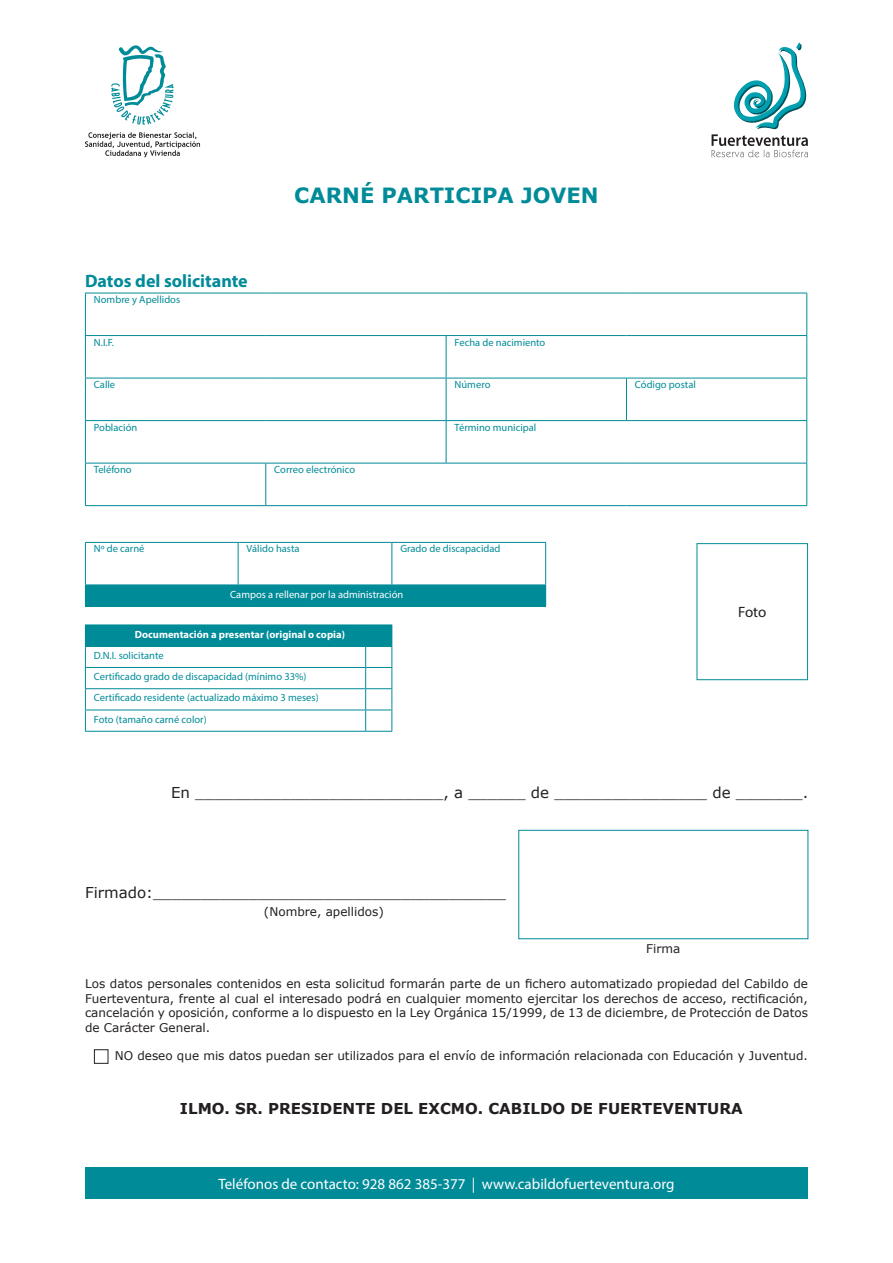
<style>
.page{position:relative;width:893px;height:1263px;background:#fff}
.page>*{position:absolute;margin:0;border:0;box-sizing:border-box;transform-origin:0 0}
.t1{font:700 21px "Verdana";color:#008b98}
.t2{font:700 18px "Myriad Pro";color:#008b98}
.t3{font:15px "Verdana";color:#231f20}
.t4{font:15px "Myriad Pro";color:#fff}
.t5{font:700 15px "Verdana";color:#231f20}
.t6{font:15px "Myriad Pro";color:#231f20}
.t7{font:12px/14.4px "Verdana";color:#231f20;text-align:justify}
.t8{font:10.5px/21.3px "Myriad Pro";color:#008b98}
.t9{font:700 10.5px "Myriad Pro";color:#fff}
.t10{font:10.5px "Myriad Pro";color:#fff}
</style>
<div class="page">
<hr style="left:85px;top:293px;width:181px;height:1px;background:#008b98">
<hr style="left:85px;top:293px;width:1px;height:42px;background:#008b98">
<hr style="left:266px;top:293px;width:180px;height:1px;background:#008b98">
<hr style="left:446px;top:293px;width:180px;height:1px;background:#008b98">
<hr style="left:626px;top:293px;width:181px;height:1px;background:#008b98">
<hr style="left:806px;top:293px;width:1px;height:42px;background:#008b98">
<hr style="left:85px;top:335px;width:181px;height:1px;background:#008b98">
<hr style="left:85px;top:336px;width:1px;height:42px;background:#008b98">
<hr style="left:266px;top:335px;width:180px;height:1px;background:#008b98">
<hr style="left:446px;top:335px;width:180px;height:1px;background:#008b98">
<hr style="left:446px;top:336px;width:1px;height:42px;background:#008b98">
<hr style="left:626px;top:335px;width:181px;height:1px;background:#008b98">
<hr style="left:806px;top:336px;width:1px;height:42px;background:#008b98">
<hr style="left:85px;top:378px;width:181px;height:1px;background:#008b98">
<hr style="left:85px;top:378px;width:1px;height:42px;background:#008b98">
<hr style="left:266px;top:378px;width:180px;height:1px;background:#008b98">
<hr style="left:446px;top:378px;width:180px;height:1px;background:#008b98">
<hr style="left:446px;top:378px;width:1px;height:42px;background:#008b98">
<hr style="left:626px;top:378px;width:181px;height:1px;background:#008b98">
<hr style="left:626px;top:378px;width:1px;height:42px;background:#008b98">
<hr style="left:806px;top:378px;width:1px;height:42px;background:#008b98">
<hr style="left:85px;top:420px;width:181px;height:1px;background:#008b98">
<hr style="left:85px;top:421px;width:1px;height:42px;background:#008b98">
<hr style="left:266px;top:420px;width:180px;height:1px;background:#008b98">
<hr style="left:446px;top:420px;width:180px;height:1px;background:#008b98">
<hr style="left:446px;top:421px;width:1px;height:42px;background:#008b98">
<hr style="left:626px;top:420px;width:181px;height:1px;background:#008b98">
<hr style="left:806px;top:421px;width:1px;height:42px;background:#008b98">
<hr style="left:85px;top:463px;width:181px;height:1px;background:#008b98">
<hr style="left:85px;top:463px;width:1px;height:42px;background:#008b98">
<hr style="left:266px;top:463px;width:180px;height:1px;background:#008b98">
<hr style="left:265px;top:463px;width:1px;height:42px;background:#008b98">
<hr style="left:446px;top:463px;width:180px;height:1px;background:#008b98">
<hr style="left:626px;top:463px;width:181px;height:1px;background:#008b98">
<hr style="left:806px;top:463px;width:1px;height:42px;background:#008b98">
<hr style="left:85px;top:505px;width:181px;height:1px;background:#008b98">
<hr style="left:266px;top:505px;width:180px;height:1px;background:#008b98">
<hr style="left:446px;top:505px;width:180px;height:1px;background:#008b98">
<hr style="left:626px;top:505px;width:181px;height:1px;background:#008b98">
<div style="left:85px;top:585px;width:461px;height:21px;background:#008b98"></div>
<hr style="left:85px;top:542px;width:153px;height:1px;background:#008b98">
<hr style="left:85px;top:543px;width:1px;height:41px;background:#008b98">
<hr style="left:238px;top:542px;width:154px;height:1px;background:#008b98">
<hr style="left:238px;top:543px;width:1px;height:41px;background:#008b98">
<hr style="left:392px;top:542px;width:154px;height:1px;background:#008b98">
<hr style="left:391px;top:543px;width:1px;height:41px;background:#008b98">
<hr style="left:545px;top:543px;width:1px;height:41px;background:#008b98">
<hr style="left:85px;top:584px;width:153px;height:1px;background:#008b98">
<hr style="left:238px;top:584px;width:154px;height:1px;background:#008b98">
<hr style="left:392px;top:584px;width:154px;height:1px;background:#008b98">
<hr style="left:85px;top:606px;width:153px;height:1px;background:#008b98">
<hr style="left:238px;top:606px;width:154px;height:1px;background:#008b98">
<hr style="left:392px;top:606px;width:154px;height:1px;background:#008b98">
<div style="left:85px;top:625px;width:307px;height:21px;background:#008b98"></div>
<hr style="left:85px;top:624px;width:281px;height:1px;background:#008b98">
<hr style="left:85px;top:646px;width:281px;height:1px;background:#008b98">
<hr style="left:85px;top:667px;width:281px;height:1px;background:#008b98">
<hr style="left:85px;top:688px;width:281px;height:1px;background:#008b98">
<hr style="left:85px;top:710px;width:281px;height:1px;background:#008b98">
<svg style="left:85px;top:647px;width:1px;height:84px"></svg>
<hr style="left:85px;top:731px;width:281px;height:1px;background:#008b98">
<svg style="left:365px;top:624px;width:27px;height:108px"></svg>
<div style="left:85px;top:1167px;width:723px;height:32px;background:#008b98"></div>
<svg style="left:712px;top:43px;width:96px;height:114px"></svg>
<svg style="left:111px;top:45px;width:63px;height:80px"></svg>
<svg style="left:85px;top:132px;width:115px;height:25px"></svg>
<div style="left:697px;top:543px;width:111px;height:137px;border:1px solid #008b98"></div>
<div style="left:94px;top:1049px;width:14px;height:15px;border:1px solid #231f20"></div>
<div style="left:518px;top:830px;width:290px;height:109px;border:1px solid #008b98"></div>
<h1 class="t1" style="left:294px;top:180px;width:306px">CARNÉ PARTICIPA JOVEN</h1>
<h2 class="t2" style="left:85px;top:269px;width:164px">Datos del solicitante</h2>
<p class="t8" style="left:94px;top:289px;width:88px">Nombre y Apellidos</p>
<p class="t8" style="left:94px;top:331px;width:22px">N.I.F.</p>
<p class="t8" style="left:455px;top:331px;width:92px">Fecha de nacimiento</p>
<p class="t8" style="left:94px;top:374px;width:23px">Calle</p>
<p class="t8" style="left:455px;top:374px;width:37px">Número</p>
<p class="t8" style="left:635px;top:374px;width:62px">Código postal</p>
<p class="t8" style="left:94px;top:416px;width:45px">Población</p>
<p class="t8" style="left:455px;top:416px;width:83px">Término municipal</p>
<p class="t8" style="left:94px;top:459px;width:39px">Teléfono</p>
<p class="t8" style="left:274px;top:459px;width:82px">Correo electrónico</p>
<p class="t8" style="left:94px;top:538px;width:52px">Nº de carné</p>
<p class="t8" style="left:247px;top:538px;width:55px">Válido hasta</p>
<p class="t8" style="left:400px;top:538px;width:101px">Grado de discapacidad</p>
<p class="t10" style="left:230px;top:587px;width:175px">Campos a rellenar por la administración</p>
<p class="t9" style="left:135px;top:627px;width:212px">Documentación a presentar (original o copia)</p>
<p class="t8" style="left:94px;top:644px;width:226px">D.N.I. solicitante<br>Certificado grado de discapacidad (mínimo 33%)<br>Certificado residente (actualizado máximo 3 meses)<br>Foto (tamaño carné color)</p>
<p class="t6" style="left:738px;top:603px;width:30px">Foto</p>
<p class="t3" style="left:171px;top:782px;width:639px">En __________________________, a ______ de ________________ de _______.</p>
<p class="t3" style="left:85px;top:883px;width:422px">Firmado:_____________________________________</p>
<p class="t7" style="left:264px;top:905px;width:121px">(Nombre, apellidos)</p>
<p class="t7" style="left:646px;top:941px;width:36px">Firma</p>
<p class="t7" style="left:85px;top:977px;width:724px">Los datos personales contenidos en esta solicitud formarán parte de un fichero automatizado propiedad del Cabildo de Fuerteventura, frente al cual el interesado podrá en cualquier momento ejercitar los derechos de acceso, rectificación, cancelación y oposición, conforme a lo dispuesto en la Ley Orgánica 15/1999, de 13 de diciembre, de Protección de Datos de Carácter General.</p>
<p class="t7" style="left:115px;top:1049px;width:695px">NO deseo que mis datos puedan ser utilizados para el envío de información relacionada con Educación y Juventud.</p>
<p class="t5" style="left:180px;top:1098px;width:564px">ILMO. SR. PRESIDENTE DEL EXCMO. CABILDO DE FUERTEVENTURA</p>
<p class="t4" style="left:218px;top:1174px;width:458px">Teléfonos de contacto: 928 862 385-377 | www.cabildofuerteventura.org</p>
</div>
